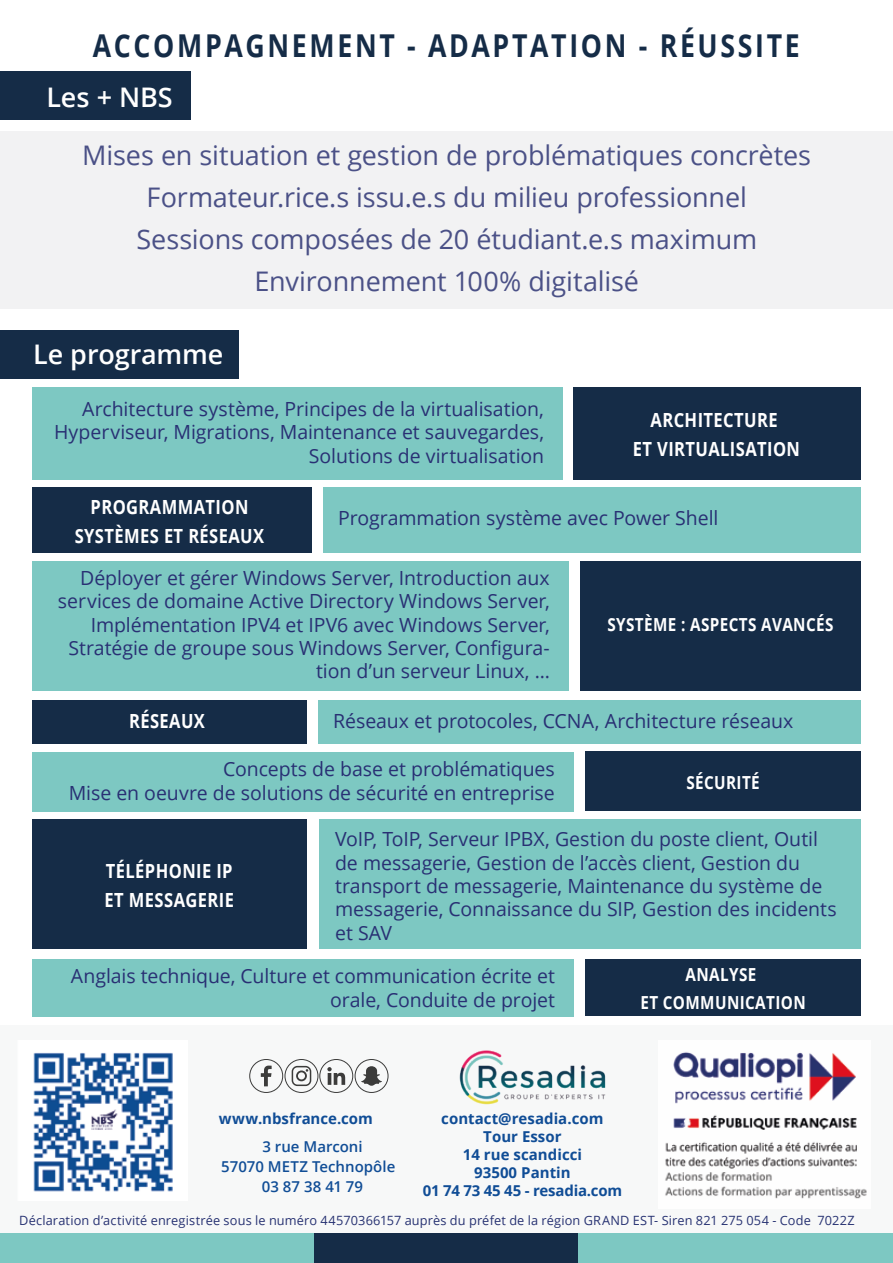
<style>
.page{position:relative;width:893px;height:1263px;background:#fff}
.page>*{position:absolute;margin:0;border:0;box-sizing:border-box;transform-origin:0 0}
.t1{font:700 31.5px "Open Sans";letter-spacing:.1em;color:#152c47;scale:.85 1}
.t2{font:27px/42px "Open Sans";letter-spacing:-.005em;color:#293074;text-align:center}
.t3{font:600 27px "Open Sans";letter-spacing:-.005em;color:#fff}
.t4{font:19.5px/23.4px "Open Sans";letter-spacing:-.005em;color:#293074;text-align:right}
.t5{font:700 19.5px/28.7px "Open Sans";letter-spacing:.025em;color:#fff;text-align:center;scale:.85 1}
.t6{font:700 18px/28.7px "Open Sans";letter-spacing:.025em;color:#fff;text-align:center;scale:.85 1}
.t7{font:700 15px/18px "Open Sans";letter-spacing:.005em;color:#104d96;text-align:center}
.t8{font:600 15px/20.1px "Open Sans";color:#104d96;text-align:center}
.t9{font:12.75px "Open Sans";letter-spacing:.015em;color:#273272}
</style>
<div class="page">
<div style="left:0;top:1216px;width:315px;height:47px;background:#7dc8c2"></div>
<div style="left:315px;top:1216px;width:264px;height:47px;background:#152c47"></div>
<div style="left:579px;top:1216px;width:314px;height:47px;background:#7dc8c2"></div>
<div style="left:0;top:330px;width:238px;height:48px;background:#152c47"></div>
<div style="left:0;top:72px;width:190px;height:48px;background:#152c47"></div>
<div style="left:32px;top:488px;width:279px;height:65px;background:#152c47"></div>
<div style="left:323px;top:488px;width:538px;height:65px;background:#7dc8c2"></div>
<div style="left:32px;top:561px;width:537px;height:130px;background:#7dc8c2"></div>
<div style="left:580px;top:561px;width:281px;height:130px;background:#152c47"></div>
<div style="left:573px;top:388px;width:288px;height:92px;background:#152c47"></div>
<div style="left:32px;top:388px;width:531px;height:92px;background:#7dc8c2"></div>
<div style="left:32px;top:700px;width:274px;height:43px;background:#152c47"></div>
<div style="left:318px;top:700px;width:543px;height:43px;background:#7dc8c2"></div>
<div style="left:32px;top:752px;width:542px;height:59px;background:#7dc8c2"></div>
<div style="left:585px;top:752px;width:276px;height:59px;background:#152c47"></div>
<div style="left:32px;top:819px;width:274px;height:130px;background:#152c47"></div>
<div style="left:320px;top:819px;width:541px;height:129px;background:#7dc8c2"></div>
<div style="left:32px;top:959px;width:542px;height:57px;background:#7dc8c2"></div>
<div style="left:586px;top:959px;width:275px;height:57px;background:#152c47"></div>
<div style="left:0;top:131px;width:893px;height:178px;background:#f2f2f3"></div>
<div style="left:0;top:1025px;width:893px;height:208px;background:#f7f8f8"></div>
<img style="left:33px;top:1053px;width:140px;height:139px">
<img style="left:665px;top:1052px;width:202px;height:147px">
<img style="left:459px;top:1050px;width:147px;height:55px">
<div style="left:249px;top:1059px;width:34px;height:34px;border:1px solid #3c3c3b;border-radius:50%"></div>
<svg style="left:261px;top:1065px;width:11px;height:21px"></svg>
<div style="left:285px;top:1059px;width:33px;height:34px;border:1px solid #3c3c3b;border-radius:50%"></div>
<svg style="left:292px;top:1066px;width:19px;height:20px"></svg>
<div style="left:319px;top:1059px;width:34px;height:34px;border:1px solid #3c3c3b;border-radius:50%"></div>
<svg style="left:327px;top:1067px;width:18px;height:18px"></svg>
<div style="left:355px;top:1059px;width:33px;height:34px;border:1px solid #3c3c3b;border-radius:50%"></div>
<svg style="left:361px;top:1066px;width:21px;height:20px"></svg>
<h1 class="t1" style="left:93px;top:23px;width:833px">ACCOMPAGNEMENT - ADAPTATION - RÉUSSITE</h1>
<h2 class="t3" style="left:46px;top:78px;width:128px">Les + NBS</h2>
<h2 class="t2" style="left:82px;top:133px;width:730px">Mises en situation et gestion de problématiques concrètes Formateur.rice.s issu.e.s du milieu professionnel<br>Sessions composées de 20 étudiant.e.s maximum Environnement 100% digitalisé</h2>
<h2 class="t3" style="left:33px;top:336px;width:192px">Le programme</h2>
<p class="t4" style="left:54px;top:397px;width:492px">Architecture système, Principes de la virtualisation,<br>Hyperviseur, Migrations, Maintenance et sauvegardes,<br>Solutions de virtualisation</p>
<p class="t5" style="left:633px;top:405px;width:198px">ARCHITECTURE<br>ET VIRTUALISATION</p>
<p class="t5" style="left:75px;top:493px;width:224px">PROGRAMMATION<br>SYSTÈMES ET RÉSEAUX</p>
<p class="t4" style="left:338px;top:506px;width:382px">Programmation système avec Power Shell</p>
<p class="t4" style="left:58px;top:565px;width:493px">Déployer et gérer Windows Server, Introduction aux services de domaine Active Directory Windows Server, Implémentation IPV4 et IPV6 avec Windows Server, Stratégie de groupe sous Windows Server, Configura&shy;tion d’un serveur Linux, ...</p>
<p class="t6" style="left:607px;top:609px;width:267px">SYSTÈME : ASPECTS AVANCÉS</p>
<p class="t5" style="left:129px;top:706px;width:91px">RÉSEAUX</p>
<p class="t4" style="left:333px;top:708px;width:462px">Réseaux et protocoles, CCNA, Architecture réseaux</p>
<p class="t4" style="left:69px;top:757px;width:488px">Concepts de base et problématiques<br>Mise en oeuvre de solutions de sécurité en entreprise</p>
<p class="t6" style="left:686px;top:768px;width:88px">SÉCURITÉ</p>
<p class="t4" style="left:335px;top:827px;width:503px;text-align:left">VoIP, ToIP, Serveur IPBX, Gestion du poste client, Outil de messagerie, Gestion de l’accès client, Gestion du transport de messagerie, Maintenance du système de messagerie, Connaissance du SIP, Gestion des incidents et SAV</p>
<p class="t5" style="left:105px;top:856px;width:154px;text-align:left">TÉLÉPHONIE IP<br>ET MESSAGERIE</p>
<p class="t4" style="left:71px;top:964px;width:486px">Anglais technique, Culture et communication écrite et orale, Conduite de projet</p>
<p class="t6" style="left:640px;top:959px;width:196px">ANALYSE<br>ET COMMUNICATION</p>
<p class="t7" style="left:423px;top:1109px;width:201px">contact@resadia.com<br>Tour Essor<br>14 rue scandicci<br>93500 Pantin<br>01 74 73 45 45 - resadia.com</p>
<p class="t7" style="left:219px;top:1109px;width:155px">www.nbsfrance.com</p>
<p class="t8" style="left:221px;top:1136px;width:175px">3 rue Marconi<br>57070 METZ Technopôle<br>03 87 38 41 79</p>
<p class="t9" style="left:19px;top:1211px;width:837px">Déclaration d’activité enregistrée sous le numéro 44570366157 auprès du préfet de la région GRAND EST- Siren 821 275 054 - Code 7022Z</p>
</div>
